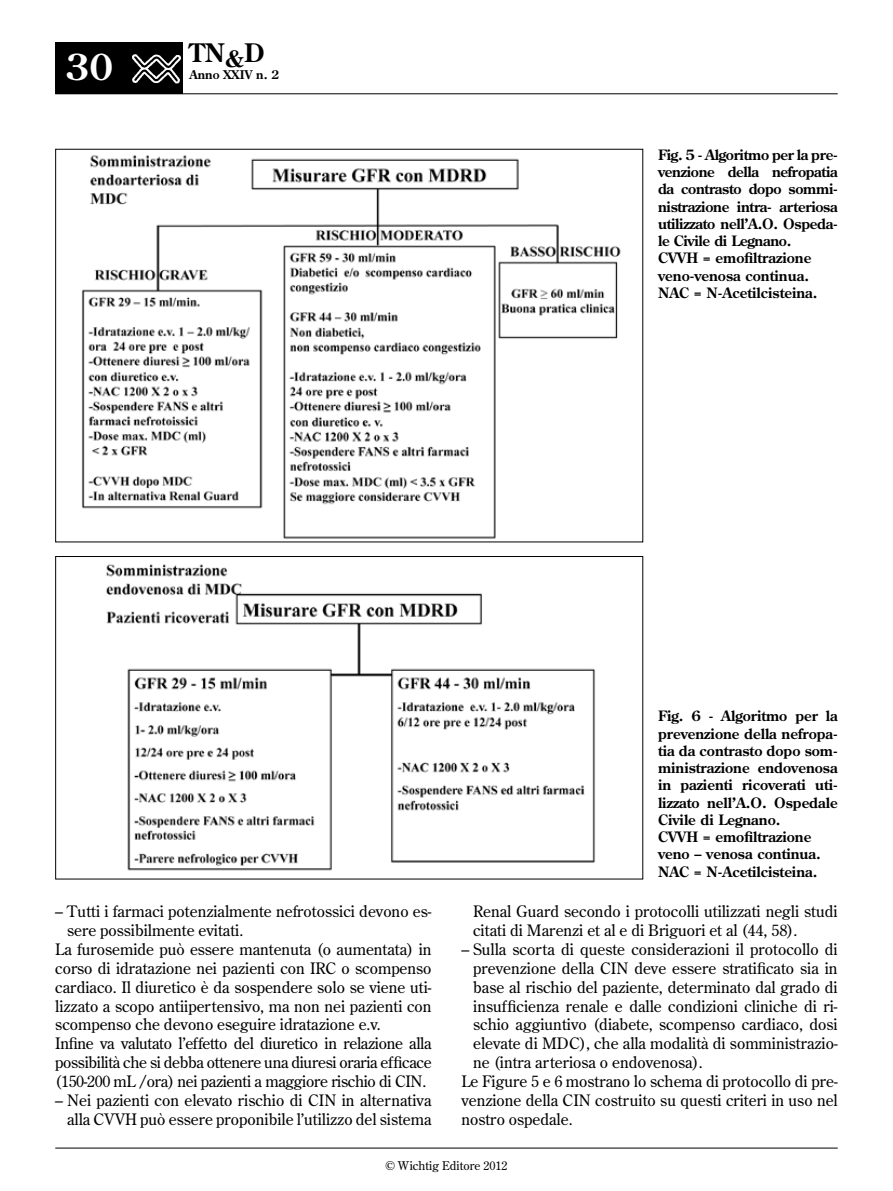
<style>
.page{position:relative;width:893px;height:1191px;background:#fff}
.page>*{position:absolute;margin:0;border:0;box-sizing:border-box;transform-origin:0 0}
.t1{font:700 36px "Century Old Style Std";color:#fff}
.t2{font:700 25.5px "Century Old Style Std";color:#000}
.t3{font:15.75px/18.9px "Century Old Style Std";color:#000}
.t4{font:15.75px "Century Old Style Std";letter-spacing:-.02em;color:#000}
.t5{font:700 14.25px/17.2px "Century Old Style Std";color:#000}
.t6{font:700 14.25px/17.2px "Century Old Style Std";letter-spacing:-.02em;color:#000}
.t7{font:12px "Century Old Style Std";color:#000}
.t8{font:700 12px "Century Old Style Std";color:#000}
</style>
<div class="page">
<hr style="left:55px;top:93px;width:783px;height:1px;background:#000">
<div style="left:55px;top:43px;width:128px;height:51px;background:#000"></div>
<img style="left:132px;top:54px;width:49px;height:30px">
<hr style="left:55px;top:1147px;width:783px;height:1px;background:#000">
<img style="left:82px;top:155px;width:539px;height:384px">
<img style="left:106px;top:564px;width:489px;height:307px">
<h1 class="t1" style="left:66px;top:44px;width:49px">30</h1>
<h2 class="t2" style="left:190px;top:36px;width:76px">TN<sub>&amp;</sub>D</h2>
<p class="t8" style="left:190px;top:67px;width:91px">Anno XXIV n. 2</p>
<p class="t6" style="left:658px;top:146px;width:181px">Fig. 5 - Algoritmo per la pre&shy;venzione della nefropatia da contrasto dopo sommi&shy;nistrazione intra- arteriosa utilizzato nell’A.O. Ospeda&shy;le Civile di Legnano.<br>CVVH = emofiltrazione veno-venosa continua.<br>NAC = N-Acetilcisteina.</p>
<p class="t3" style="left:55px;top:901px;width:378px">– Tutti i farmaci potenzialmente nefrotossici devono es-</p>
<p class="t3" style="left:67px;top:920px;width:178px">sere possibilmente evitati.</p>
<p class="t3" style="left:55px;top:939px;width:378px">La furosemide può essere mantenuta (o aumentata) in</p>
<p class="t3" style="left:55px;top:958px;width:378px">corso di idratazione nei pazienti con IRC o scompenso</p>
<p class="t3" style="left:55px;top:977px;width:378px">cardiaco. Il diuretico è da sospendere solo se viene uti-</p>
<p class="t3" style="left:55px;top:996px;width:378px">lizzato a scopo antiipertensivo, ma non nei pazienti con</p>
<p class="t3" style="left:55px;top:1015px;width:327px">scompenso che devono eseguire idratazione e.v.</p>
<p class="t4" style="left:55px;top:1033px;width:378px">Infine va valutato l’effetto del diuretico in relazione alla</p>
<p class="t4" style="left:55px;top:1052px;width:378px">possibilità che si debba ottenere una diuresi oraria efficace</p>
<p class="t4" style="left:55px;top:1071px;width:372px">(150-200 mL /ora) nei pazienti a maggiore rischio di CIN.</p>
<p class="t3" style="left:55px;top:1090px;width:378px;text-align:right">– Nei pazienti con elevato rischio di CIN in alternativa alla CVVH può essere proponibile l’utilizzo del sistema</p>
<p class="t5" style="left:658px;top:707px;width:181px">Fig. 6 - Algoritmo per la prevenzione della nefropa&shy;tia da contrasto dopo som&shy;ministrazione endovenosa in pazienti ricoverati uti&shy;lizzato nell’A.O. Ospedale<br>Civile di Legnano.<br>CVVH = emofiltrazione veno – venosa continua.<br>NAC = N-Acetilcisteina.</p>
<p class="t3" style="left:473px;top:901px;width:366px">Renal Guard secondo i protocolli utilizzati negli studi citati di Marenzi et al e di Briguori et al (44, 58).</p>
<p class="t3" style="left:461px;top:939px;width:378px">– Sulla scorta di queste considerazioni il protocollo di</p>
<p class="t3" style="left:473px;top:958px;width:366px">prevenzione della CIN deve essere stratificato sia in</p>
<p class="t3" style="left:473px;top:977px;width:366px">base al rischio del paziente, determinato dal grado di</p>
<p class="t3" style="left:473px;top:996px;width:366px">insufficienza renale e dalle condizioni cliniche di ri-</p>
<p class="t3" style="left:473px;top:1015px;width:366px">schio aggiuntivo (diabete, scompenso cardiaco, dosi</p>
<p class="t3" style="left:473px;top:1034px;width:366px">elevate di MDC), che alla modalità di somministrazio-</p>
<p class="t3" style="left:473px;top:1052px;width:231px">ne (intra arteriosa o endovenosa).</p>
<p class="t3" style="left:461px;top:1071px;width:378px">Le Figure 5 e 6 mostrano lo schema di protocollo di pre-</p>
<p class="t3" style="left:461px;top:1090px;width:378px">venzione della CIN costruito su questi criteri in uso nel</p>
<p class="t3" style="left:461px;top:1109px;width:113px">nostro ospedale.</p>
<p class="t7" style="left:385px;top:1158px;width:124px">© Wichtig Editore 2012</p>
</div>
